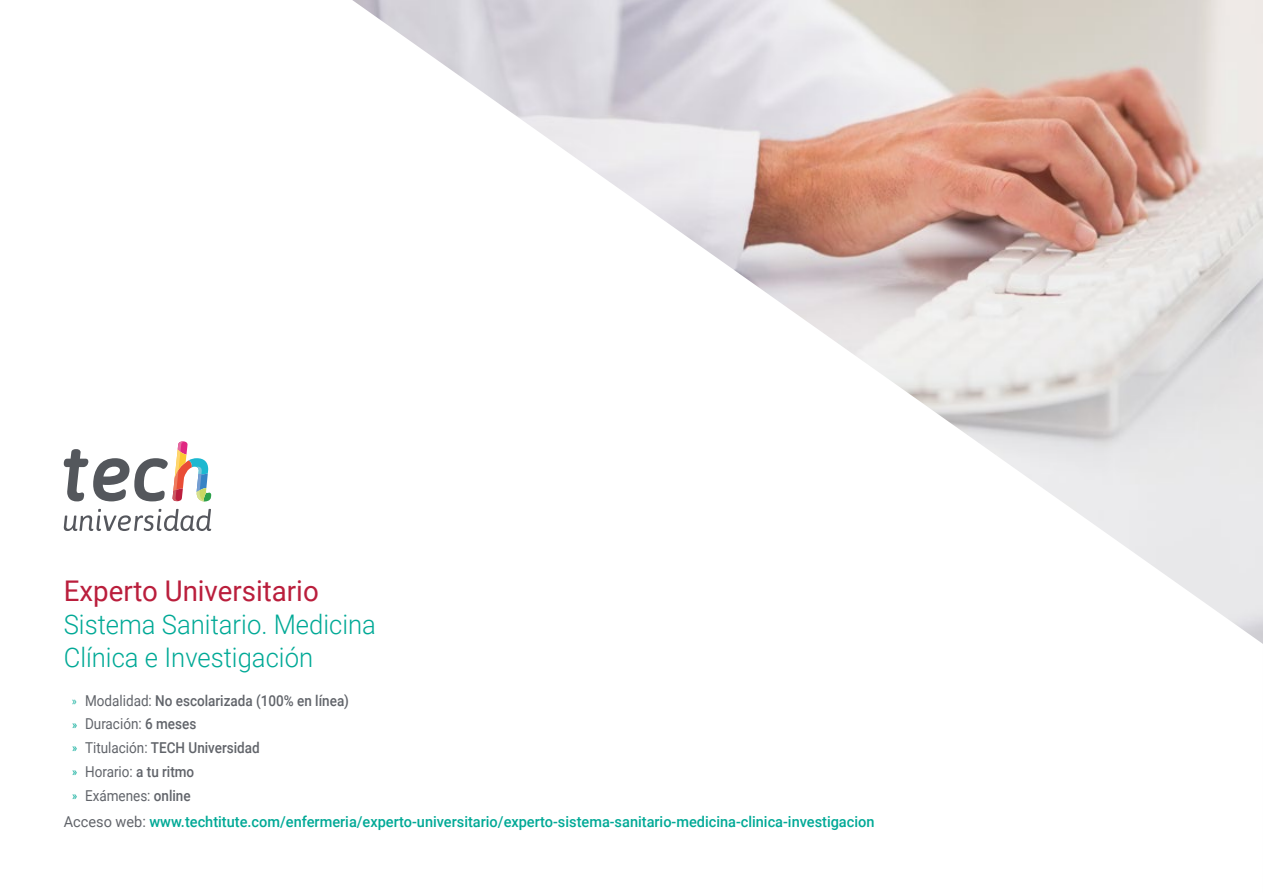
<style>
.page{position:relative;width:1263px;height:893px;background:#fff}
.page>*{position:absolute;margin:0;border:0;box-sizing:border-box;transform-origin:0 0}
.t1{font:28.5px "Roboto";color:#ba1e3c}
.t2{font:300 27px/33px "Roboto";color:#00a996;scale:.95 1}
.t3{font:500 15px "Roboto";color:#00a996}
.t4{font:500 15px/23.7px "Roboto";color:#61646a;scale:.9 1}
.s1{font-family:"Myriad Pro";font-weight:400;font-size:12px;color:#00a996}
.s2{font-weight:400}
.s3{font-weight:400;font-size:12px;color:#00a996}
.s4{font-weight:400;color:#61646a}
</style>
<div class="page">
<img style="left:352px;top:0;width:911px;height:644px">
<svg style="left:64px;top:441px;width:147px;height:60px"></svg>
<svg style="left:64px;top:509px;width:147px;height:22px"></svg>
<h1 class="t1" style="left:64px;top:571px;width:256px">Experto Universitario</h1>
<h2 class="t2" style="left:64px;top:607px;width:330px">Sistema Sanitario. Medicina<br>Clínica e Investigación</h2>
<p class="t4" style="left:72px;top:688px;width:309px"><span class="s1">»</span> <span class="s2">Modalidad:</span> No escolarizada (100% en línea) <span class="s3">»</span> <span class="s2">Duración:</span> 6 meses<br><span class="s3">»</span> <span class="s2">Titulación:</span> TECH Universidad<br><span class="s3">»</span> <span class="s2">Horario:</span> a tu ritmo<br><span class="s3">»</span> <span class="s2">Exámenes:</span> online</p>
<p class="t3" style="left:64px;top:811px;width:812px"><span class="s4">Acceso web:</span> www.techtitute.com/enfermeria/experto-universitario/experto-sistema-sanitario-medicina-clinica-investigacion</p>
</div>
